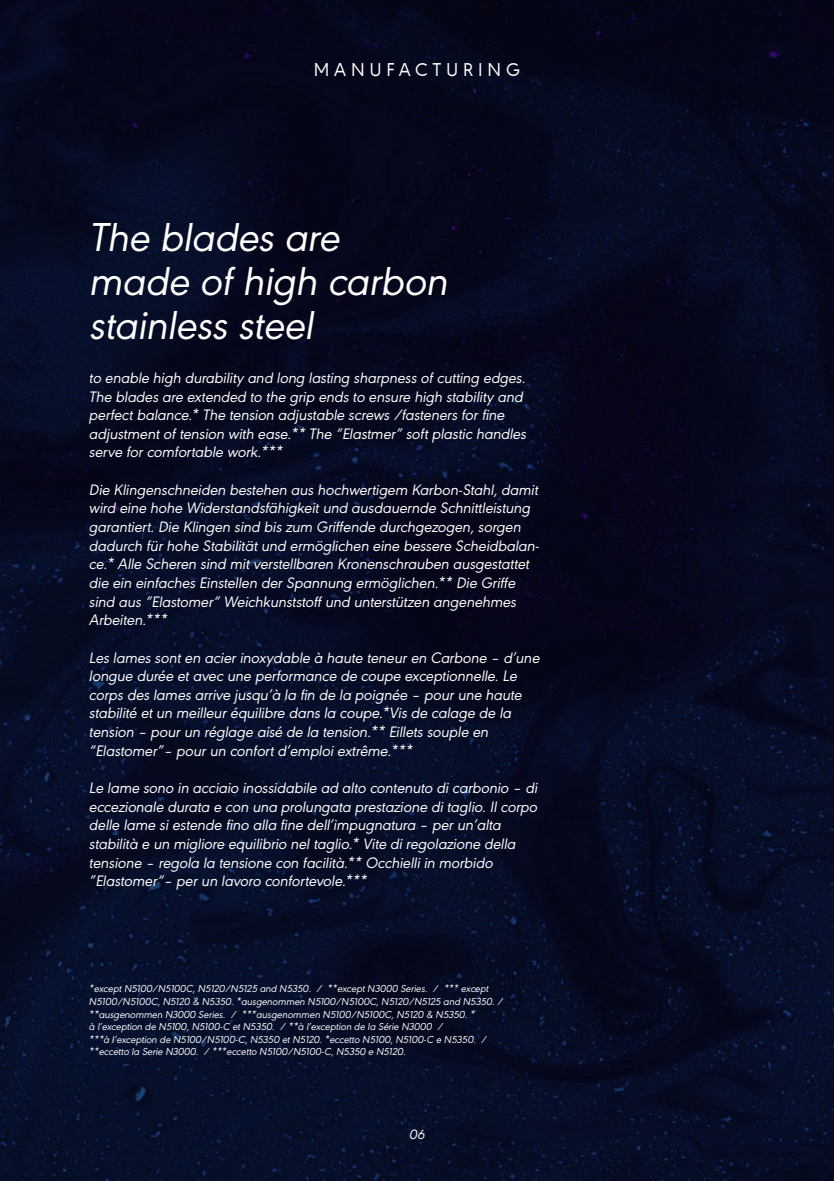
<style>
.page{position:relative;width:834px;height:1181px;background:#fff}
.page>*{position:absolute;margin:0;border:0;box-sizing:border-box;transform-origin:0 0}
.t1{font:italic 42px/43.8px "URW Geometric";color:#fff}
.t2{font:19.25px "URW Geometric";letter-spacing:.25em;color:#fff}
.t3{font:italic 15.75px/18.6px "URW Geometric";color:#fff}
.t4{font:italic 14px "URW Geometric";color:#fff}
.t5{font:italic 10.5px/12.6px "URW Geometric";color:#fff}
</style>
<div class="page">
<img style="left:0;top:0;width:833px;height:1181px">
<p class="t2" style="left:314px;top:55px;width:208px">MANUFACTURING</p>
<h1 class="t1" style="left:89px;top:212px;width:360px">The blades are made of high carbon stainless steel</h1>
<p class="t3" style="left:89px;top:367px;width:438px">to enable high durability and long lasting sharpness of cutting edges.<br>The blades are extended to the grip ends to ensure high stability and perfect balance.* The tension adjustable screws /fasteners for fine adjustment of tension with ease.** The “Elastmer” soft plastic handles serve for comfortable work.***</p>
<p class="t3" style="left:89px;top:479px;width:451px">Die Klingenschneiden bestehen aus hochwertigem Karbon-Stahl, damit wird eine hohe Widerstandsfähigkeit und ausdauernde Schnittleistung garantiert. Die Klingen sind bis zum Griffende durchgezogen, sorgen dadurch für hohe Stabilität und ermöglichen eine bessere Scheidbalan&shy;ce.* Alle Scheren sind mit verstellbaren Kronenschrauben ausgestattet die ein einfaches Einstellen der Spannung ermöglichen.** Die Griffe sind aus “Elastomer“ Weichkunststoff und unterstützen angenehmes Arbeiten.***</p>
<p class="t3" style="left:89px;top:647px;width:452px">Les lames sont en acier inoxydable à haute teneur en Carbone – d’une longue durée et avec une performance de coupe exceptionnelle. Le corps des lames arrive jusqu’à la fin de la poignée – pour une haute stabilité et un meilleur équilibre dans la coupe.*Vis de calage de la tension – pour un réglage aisé de la tension.** Eillets souple en “Elastomer”– pour un confort d’emploi extrême.***</p>
<p class="t3" style="left:89px;top:777px;width:449px">Le lame sono in acciaio inossidabile ad alto contenuto di carbonio – di eccezionale durata e con una prolungata prestazione di taglio. Il corpo delle lame si estende fino alla fine dell’impugnatura – per un’alta stabilità e un migliore equilibrio nel taglio.* Vite di regolazione della tensione – regola la tensione con facilità.** Occhielli in morbido ”Elastomer“– per un lavoro confortevole.***</p>
<p class="t5" style="left:89px;top:982px;width:415px">*except N5100/N5100C, N5120/N5125 and N5350. / **except N3000 Series. / *** except N5100/N5100C, N5120 &amp; N5350. *ausgenommen N5100/N5100C, N5120/N5125 and N5350. / **ausgenommen N3000 Series. / ***ausgenommen N5100/N5100C, N5120 &amp; N5350. *<br>à l’exception de N5100, N5100-C et N5350. / **à l’exception de la Série N3000 /<br>***à l’exception de N5100/N5100-C, N5350 et N5120. *eccetto N5100, N5100-C e N5350. / **eccetto la Serie N3000. / ***eccetto N5100/N5100-C, N5350 e N5120.</p>
<p class="t4" style="left:409px;top:1124px;width:17px">06</p>
</div>
